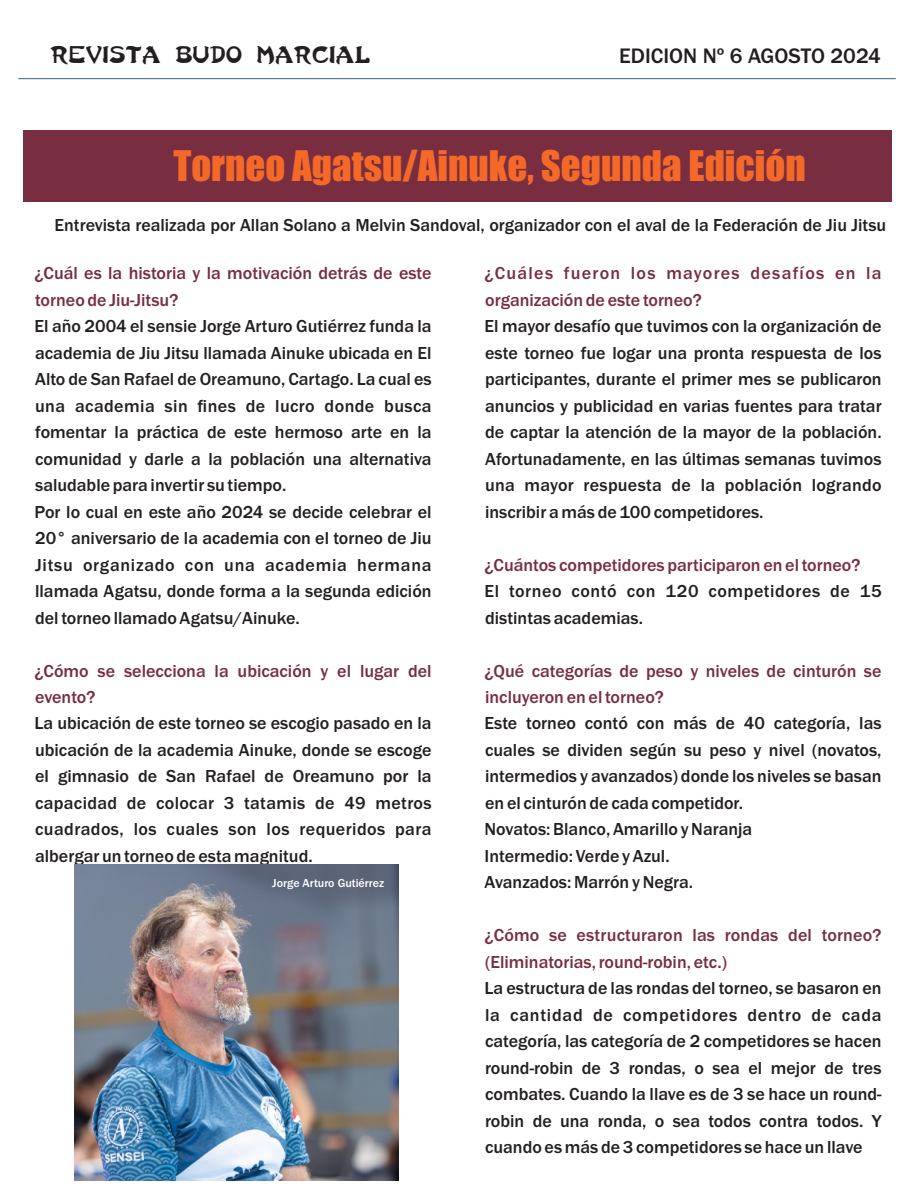
<style>
.page{position:relative;width:918px;height:1188px;background:#fff}
.page>*{position:absolute;margin:0;border:0;box-sizing:border-box;transform-origin:0 0}
.t1{font:39px "Impact";color:#f46928}
.t2{font:500 21.75px "Franklin Gothic";color:#231f20}
.t3{font:18.3px "Last Ninja";color:#231f20}
.t4{font:500 18px/26.4px "Franklin Gothic";color:#231f20;text-align:justify}
.t5{font:500 18px/26.4px "Franklin Gothic";color:#782d41}
.t6{font:500 18px/26.4px "Franklin Gothic";letter-spacing:.07em;color:#782d41}
.t7{font:500 18px/26.4px "Franklin Gothic";letter-spacing:.03em;color:#231f20}
.t8{font:500 12px "Franklin Gothic";color:#fff}
</style>
<div class="page">
<div style="left:23px;top:130px;width:869px;height:72px;background:#782d41"></div>
<hr style="left:18px;top:78px;width:878px;height:1px;background:#34687d">
<img style="left:74px;top:865px;width:324px;height:316px">
<p class="t3" style="left:50px;top:46px;width:322px">REVISTA BUDO MARCIAL</p>
<p class="t2" style="left:619px;top:48px;width:263px">EDICION Nº 6 AGOSTO 2024</p>
<h1 class="t1" style="left:173px;top:150px;width:634px">Torneo Agatsu/Ainuke, Segunda Edición</h1>
<p class="t4" style="left:55px;top:213px;width:833px">Entrevista realizada por Allan Solano a Melvin Sandoval, organizador con el aval de la Federación de Jiu Jitsu</p>
<p class="t5" style="left:35px;top:262px;width:399px">¿Cuál es la historia y la motivación detrás de este torneo de Jiu-Jitsu?</p>
<p class="t4" style="left:35px;top:315px;width:399px;text-align:left">El año 2004 el sensie Jorge Arturo Gutiérrez funda la academia de Jiu Jitsu llamada Ainuke ubicada en El Alto de San Rafael de Oreamuno, Cartago. La cual es una academia sin fines de lucro donde busca fomentar la práctica de este hermoso arte en la comunidad y darle a la población una alternativa saludable para invertir su tiempo.<br>Por lo cual en este año 2024 se decide celebrar el 20° aniversario de la academia con el torneo de Jiu Jitsu organizado con una academia hermana llamada Agatsu, donde forma a la segunda edición del torneo llamado Agatsu/Ainuke.</p>
<p class="t5" style="left:35px;top:659px;width:399px">¿Cómo se selecciona la ubicación y el lugar del evento?</p>
<p class="t4" style="left:35px;top:712px;width:399px">La ubicación de este torneo se escogio pasado en la ubicación de la academia Ainuke, donde se escoge el gimnasio de San Rafael de Oreamuno por la capacidad de colocar 3 tatamis de 49 metros cuadrados, los cuales son los requeridos para albergar un torneo de esta magnitud.</p>
<p class="t8" style="left:272px;top:879px;width:113px">Jorge Arturo Gutiérrez</p>
<p class="t6" style="left:485px;top:262px;width:399px">¿Cuáles fueron los mayores desafíos en la organización de este torneo?</p>
<p class="t4" style="left:485px;top:315px;width:399px">El mayor desafío que tuvimos con la organización de este torneo fue logar una pronta respuesta de los participantes, durante el primer mes se publicaron anuncios y publicidad en varias fuentes para tratar de captar la atención de la mayor de la población.<br>Afortunadamente, en las últimas semanas tuvimos una mayor respuesta de la población logrando inscribir a más de 100 competidores.</p>
<p class="t5" style="left:485px;top:553px;width:377px">¿Cuántos competidores participaron en el torneo?</p>
<p class="t7" style="left:485px;top:579px;width:399px">El torneo contó con 120 competidores de 15 distintas academias.</p>
<p class="t5" style="left:485px;top:659px;width:399px">¿Qué categorías de peso y niveles de cinturón se incluyeron en el torneo?</p>
<p class="t4" style="left:485px;top:712px;width:399px;text-align:left">Este torneo contó con más de 40 categoría, las cuales se dividen según su peso y nivel (novatos, intermedios y avanzados) donde los niveles se basan en el cinturón de cada competidor.<br>Novatos: Blanco, Amarillo y Naranja<br>Intermedio: Verde y Azul.<br>Avanzados: Marrón y Negra.</p>
<p class="t5" style="left:485px;top:923px;width:398px">¿Cómo se estructuraron las rondas del torneo? (Eliminatorias, round-robin, etc.)</p>
<p class="t4" style="left:485px;top:976px;width:399px">La estructura de las rondas del torneo, se basaron en la cantidad de competidores dentro de cada categoría, las categoría de 2 competidores se hacen round-robin de 3 rondas, o sea el mejor de tres combates. Cuando la llave es de 3 se hace un round&shy;robin de una ronda, o sea todos contra todos. Y cuando es más de 3 competidores se hace un llave</p>
</div>
